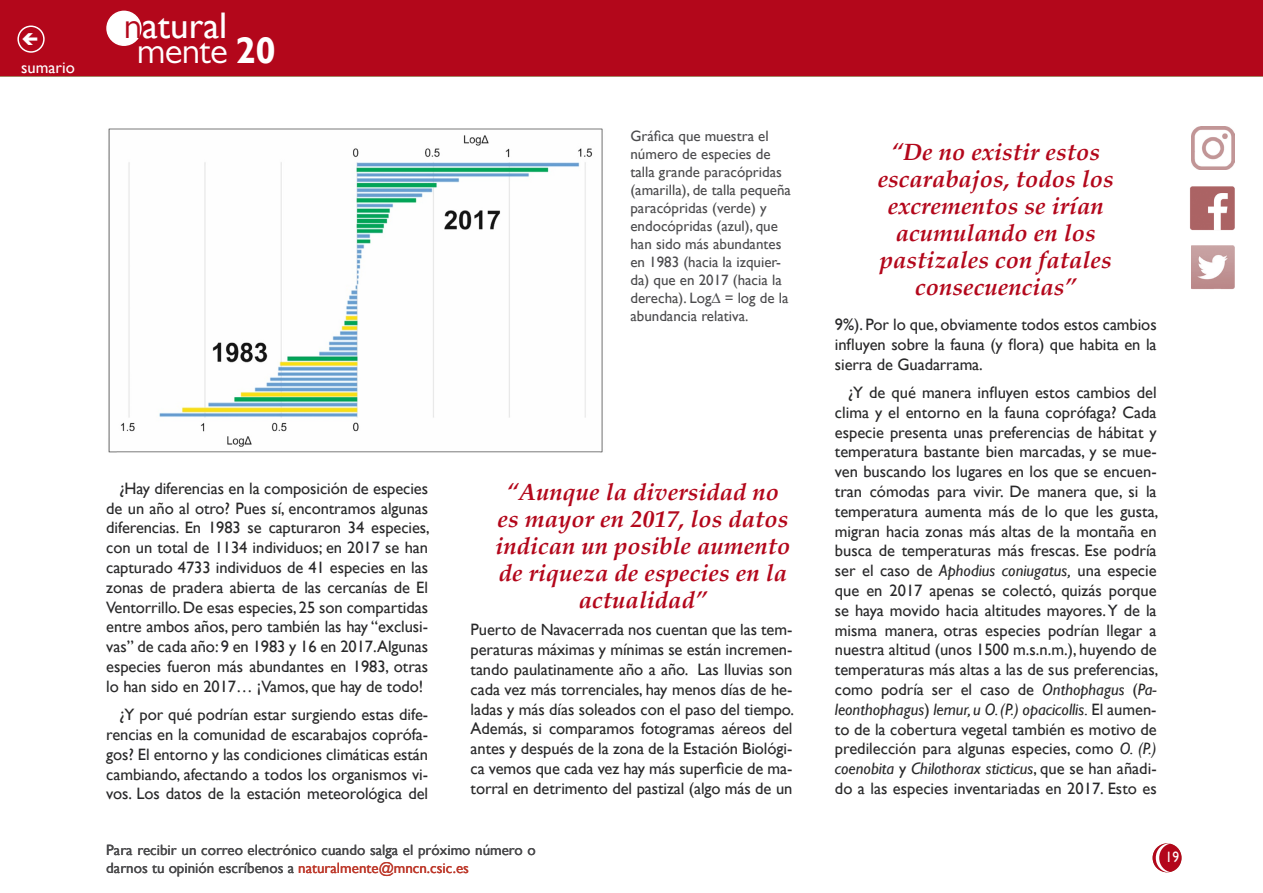
<style>
.page{position:relative;width:1263px;height:893px;background:#fff}
.page>*{position:absolute;margin:0;border:0;box-sizing:border-box;transform-origin:0 0}
.t1{font:37.05px "Gill Sans";color:#fff}
.t2{font:37.05px "Gill Sans MT Pro";letter-spacing:-.02em;color:#fff}
.t3{font:italic 700 24px/27px "Palatino";color:#b3071b;text-align:center}
.t4{font:16.5px/19.8px "Gill Sans";letter-spacing:-.005em;color:#282829;text-align:justify}
.t5{font:16.5px "Gill Sans";color:#fff}
.t6{font:15px/18px "Gill Sans";color:#4b4b4d}
.t7{font:15px "Gill Sans";color:#fff;scale:.9 1}
.s1{font-family:"Gill Sans MT Pro";color:#b3071b}
.s2{font-family:"Gill Sans";font-weight:700}
.s3{color:#bd392b}
.s4{font-style:italic}
</style>
<div class="page">
<img style="left:1190px;top:186px;width:45px;height:44px">
<img style="left:1191px;top:246px;width:44px;height:43px">
<div style="left:1153px;top:844px;width:28px;height:28px;background:#b3071b;border-radius:50%"></div>
<div style="left:1152px;top:843px;width:29px;height:29px;border:2px solid #b3071b;border-radius:50%"></div>
<div style="left:0;top:0;width:1263px;height:76px;background:#b3071b"></div>
<div style="left:107px;top:11px;width:34px;height:34px;background:#fff;border-radius:50%"></div>
<div style="left:106px;top:11px;width:36px;height:35px;border:2px solid #fff;border-radius:50%"></div>
<svg style="left:1155px;top:843px;width:16px;height:29px"></svg>
<div style="left:17px;top:26px;width:28px;height:27px;border:2px solid #fff;border-radius:50%"></div>
<img style="left:1191px;top:127px;width:43px;height:43px">
<img style="left:108px;top:128px;width:495px;height:324px">
<p class="t5" style="left:21px;top:58px;width:55px">sumario</p>
<h1 class="t1" style="left:124px;top:4px;width:105px"><span class="s1">n</span>atural</h1>
<h1 class="t2" style="left:137px;top:29px;width:140px">mente <span class="s2">20</span></h1>
<p class="t6" style="left:630px;top:127px;width:162px">Gráfica que muestra el número de especies de talla grande paracópridas (amarilla), de talla pequeña paracópridas (verde) y endocópridas (azul), que han sido más abundantes en 1983 (hacia la izquier&shy;da) que en 2017 (hacia la derecha). LogΔ = log de la abundancia relativa.</p>
<p class="t4" style="left:106px;top:479px;width:325px;text-indent:13px">¿Hay diferencias en la composición de especies de un año al otro? Pues sí, encontramos algunas diferencias. En 1983 se capturaron 34 especies, con un total de 1134 individuos; en 2017 se han capturado 4733 individuos de 41 especies en las zonas de pradera abierta de las cercanías de El Ventorrillo. De esas especies, 25 son compartidas entre ambos años, pero también las hay “exclusi&shy;vas” de cada año: 9 en 1983 y 16 en 2017.Algunas especies fueron más abundantes en 1983, otras lo han sido en 2017… ¡Vamos, que hay de todo!</p>
<p class="t4" style="left:106px;top:705px;width:323px;text-indent:13px">¿Y por qué podrían estar surgiendo estas dife&shy;rencias en la comunidad de escarabajos coprófa&shy;gos? El entorno y las condiciones climáticas están cambiando, afectando a todos los organismos vi&shy;vos. Los datos de la estación meteorológica del</p>
<h2 class="t3" style="left:495px;top:479px;width:296px">“Aunque la diversidad no es mayor en 2017, los datos indican un posible aumento de riqueza de especies en la actualidad”</h2>
<p class="t4" style="left:471px;top:620px;width:325px">Puerto de Navacerrada nos cuentan que las tem&shy;peraturas máximas y mínimas se están incremen&shy;tando paulatinamente año a año. Las lluvias son cada vez más torrenciales, hay menos días de he&shy;ladas y más días soleados con el paso del tiempo.<br>Además, si comparamos fotogramas aéreos del antes y después de la zona de la Estación Biológi&shy;ca vemos que cada vez hay más superficie de ma&shy;torral en detrimento del pastizal (algo más de un</p>
<p class="t6" style="left:106px;top:842px;width:431px">Para recibir un correo electrónico cuando salga el próximo número o darnos tu opinión escríbenos a <span class="s3">naturalmente@mncn.csic.es</span></p>
<h2 class="t3" style="left:878px;top:139px;width:238px">“De no existir estos escarabajos, todos los excrementos se irían acumulando en los pastizales con fatales consecuencias”</h2>
<p class="t4" style="left:835px;top:315px;width:323px">9%). Por lo que, obviamente todos estos cambios influyen sobre la fauna (y flora) que habita en la sierra de Guadarrama.</p>
<p class="t4" style="left:835px;top:383px;width:325px;text-indent:13px">¿Y de qué manera influyen estos cambios del clima y el entorno en la fauna coprófaga? Cada especie presenta unas preferencias de hábitat y temperatura bastante bien marcadas, y se mue&shy;ven buscando los lugares en los que se encuen&shy;tran cómodas para vivir. De manera que, si la temperatura aumenta más de lo que les gusta, migran hacia zonas más altas de la montaña en busca de temperaturas más frescas. Ese podría ser el caso de <span class="s4">Aphodius coniugatus,</span> una especie que en 2017 apenas se colectó, quizás porque se haya movido hacia altitudes mayores. Y de la misma manera, otras especies podrían llegar a nuestra altitud (unos 1500 m.s.n.m.), huyendo de temperaturas más altas a las de sus preferencias, como podría ser el caso de <span class="s4">Onthophagus</span> (<span class="s4">Pa&shy;leonthophagus</span>) <span class="s4">lemur, u O. (P.) opacicollis.</span> El aumen&shy;to de la cobertura vegetal también es motivo de predilección para algunas especies, como <span class="s4">O. (P.) coenobita</span> y <span class="s4">Chilothorax sticticus</span>, que se han añadi&shy;do a las especies inventariadas en 2017. Esto es</p>
<p class="t7" style="left:1165px;top:849px;width:16px">19</p>
</div>
